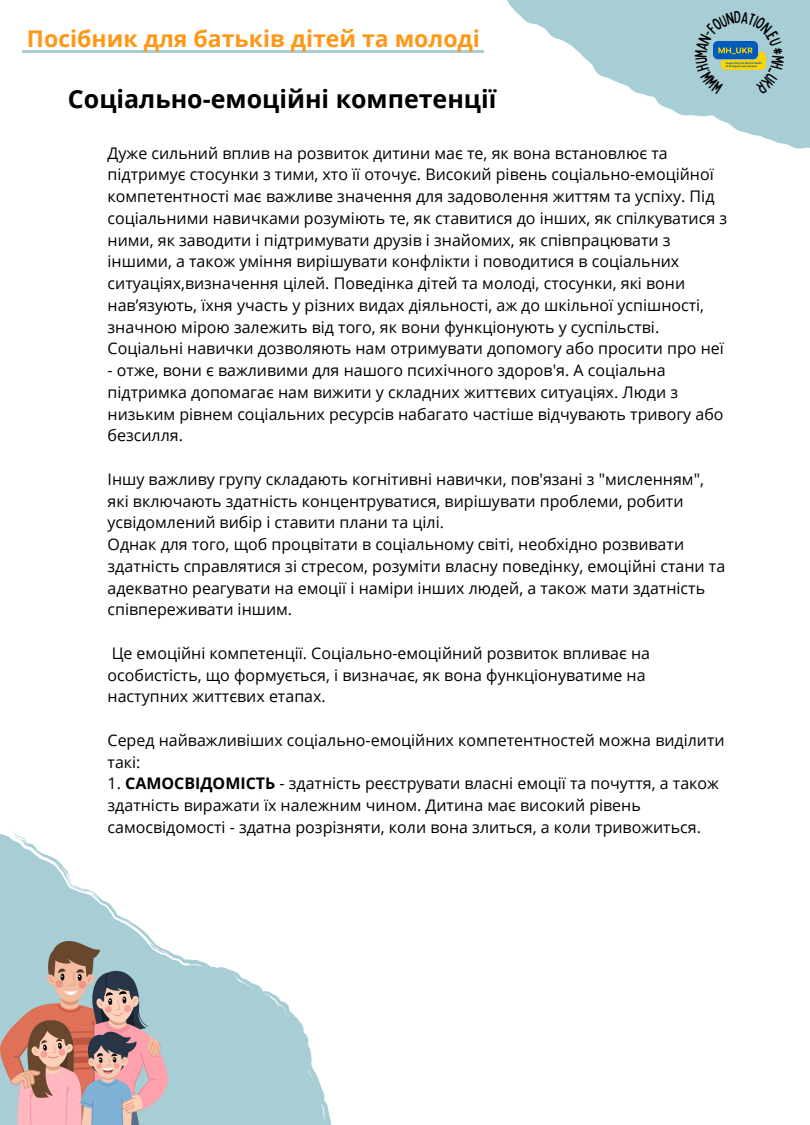
<style>
.page{position:relative;width:810px;height:1125px;background:#fff}
.page>*{position:absolute;margin:0;border:0;box-sizing:border-box;transform-origin:0 0}
.t1{font:700 25px "Open Sans";color:#000}
.t2{font:700 23.1px "Open Sans";color:#ff9716}
.t3{font:16px/21.8px "Open Sans";color:#000}
.s1{font-weight:700}
</style>
<div class="page">
<svg style="left:0;top:832px;width:332px;height:293px"></svg>
<svg style="left:66px;top:876px;width:7px;height:7px"></svg>
<svg style="left:507px;top:0;width:303px;height:149px;fill:#a7cdd5"></svg>
<img style="left:0;top:942px;width:168px;height:183px">
<hr style="left:23px;top:50px;width:461px;height:3px;background:#a7cdd5">
<svg style="left:695px;top:11px;width:90px;height:83px;background:#9cc1c2"></svg>
<p class="t2" style="left:27px;top:22px;width:455px">Посібник для батьків дітей та молоді</p>
<p class="t1" style="left:68px;top:81px;width:430px">Соціально-емоційні компетенції</p>
<p class="t3" style="left:108px;top:141px;width:621px">Дуже сильний вплив на розвиток дитини має те, як вона встановлює та підтримує стосунки з тими, хто її оточує. Високий рівень соціально-емоційної компетентності має важливе значення для задоволення життям та успіху. Під соціальними навичками розуміють те, як ставитися до інших, як спілкуватися з ними, як заводити і підтримувати друзів і знайомих, як співпрацювати з іншими, а також уміння вирішувати конфлікти і поводитися в соціальних ситуаціях,визначення цілей. Поведінка дітей та молоді, стосунки, які вони нав’язують, їхня участь у різних видах діяльності, аж до шкільної успішності, значною мірою залежить від того, як вони функціонують у суспільстві.<br>Соціальні навички дозволяють нам отримувати допомогу або просити про неї</p>
<p class="t3" style="left:108px;top:359px;width:617px">- отже, вони є важливими для нашого психічного здоров'я. А соціальна підтримка допомагає нам вижити у складних життєвих ситуаціях. Люди з низьким рівнем соціальних ресурсів набагато частіше відчувають тривогу або безсилля.</p>
<p class="t3" style="left:108px;top:468px;width:598px">Іншу важливу групу складають когнітивні навички, пов'язані з "мисленням", які включають здатність концентруватися, вирішувати проблеми, робити усвідомлений вибір і ставити плани та цілі.</p>
<p class="t3" style="left:108px;top:533px;width:619px">Однак для того, щоб процвітати в соціальному світі, необхідно розвивати здатність справлятися зі стресом, розуміти власну поведінку, емоційні стани та адекватно реагувати на емоції і наміри інших людей, а також мати здатність співпереживати іншим.</p>
<p class="t3" style="left:108px;top:642px;width:544px">Це емоційні компетенції. Соціально-емоційний розвиток впливає на особистість, що формується, і визначає, як вона функціонуватиме на наступних життєвих етапах.</p>
<p class="t3" style="left:108px;top:729px;width:619px">Серед найважливіших соціально-емоційних компетентностей можна виділити такі:</p>
<p class="t3" style="left:108px;top:772px;width:613px">1. <span class="s1">САМОСВІДОМІСТЬ</span> - здатність реєструвати власні емоції та почуття, а також здатність виражати їх належним чином. Дитина має високий рівень самосвідомості - здатна розрізняти, коли вона злиться, а коли тривожиться.</p>
</div>
